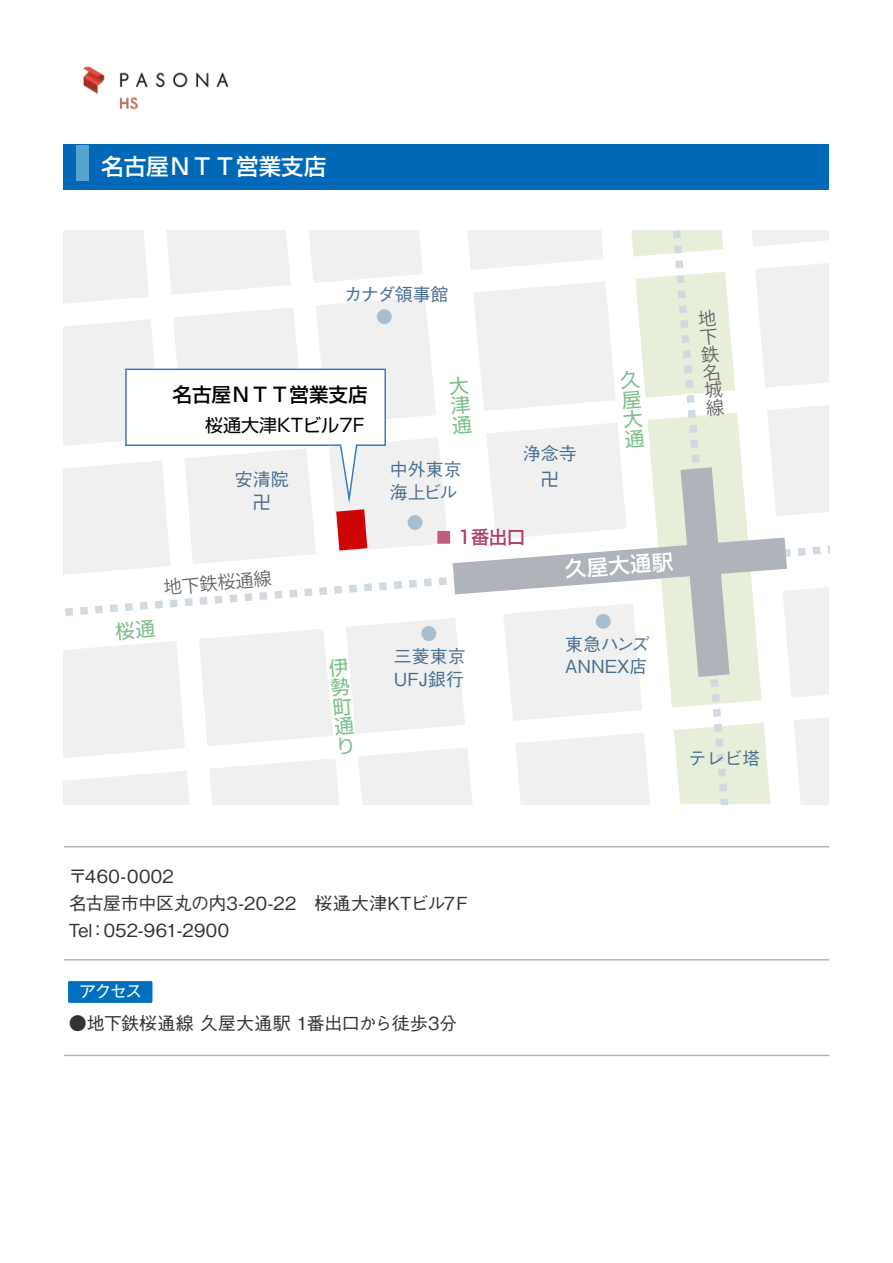
<style>
.page{position:relative;width:893px;height:1263px;background:#fff}
.page>*{position:absolute;margin:0;border:0;box-sizing:border-box;transform-origin:0 0}
.t1{font:500 22.5px "Shin Go Pro";color:#fff}
.t2{font:500 21px "Shin Go Pro";color:#fff}
.t3{font:500 19.5px "Shin Go Pro";color:#000}
.t4{font:19.5px/19.5px "Shin Go Pro";color:#7dc18b;text-align:justify}
.t5{font:500 18px/27px "Gothic BBB Pro";color:#333}
.t6{font:500 18px/22.5px "Gothic BBB Pro";color:#4c6f91}
.t7{font:18px/18px "Koz Go Pr 6 N";color:#666;text-align:justify}
.t8{font:18px "Shin Go Pro";color:#000}
.t9{font:500 18px "Shin Go Pro";color:#ad4162}
.t10{font:500 18px "Gothic BBB Pro";color:#fff}
.t11{font:18px "Shin Go Pro";color:#4c6f91}
</style>
<div class="page">
<svg style="left:64px;top:483px;width:320px;height:186px"></svg>
<svg style="left:787px;top:342px;width:42px;height:462px"></svg>
<svg style="left:384px;top:342px;width:65px;height:462px"></svg>
<svg style="left:266px;top:342px;width:116px;height:462px"></svg>
<svg style="left:125px;top:342px;width:105px;height:462px"></svg>
<svg style="left:64px;top:357px;width:765px;height:126px"></svg>
<svg style="left:64px;top:669px;width:765px;height:126px"></svg>
<svg style="left:64px;top:230px;width:765px;height:112px"></svg>
<div style="left:377px;top:309px;width:15px;height:15px;background:#a9bfd0;border-radius:50%"></div>
<div style="left:421px;top:626px;width:15px;height:15px;background:#a9bfd0;border-radius:50%"></div>
<div style="left:408px;top:515px;width:14px;height:15px;background:#a9bfd0;border-radius:50%"></div>
<svg style="left:64px;top:530px;width:765px;height:92px"></svg>
<div style="left:437px;top:531px;width:13px;height:13px;background:#c15d7a"></div>
<svg style="left:124px;top:368px;width:263px;height:182px"></svg>
<hr style="left:64px;top:959px;width:765px;height:1px;background:#b4b4b5">
<hr style="left:64px;top:846px;width:765px;height:1px;background:#b4b4b5">
<hr style="left:64px;top:1055px;width:765px;height:1px;background:#b4b4b5">
<div style="left:64px;top:145px;width:765px;height:45px;background:#0068b7"></div>
<div style="left:68px;top:981px;width:84px;height:22px;background:#0071bc;border-radius:2px"></div>
<div style="left:77px;top:145px;width:12px;height:36px;background:#59a3d1"></div>
<img style="left:83px;top:66px;width:146px;height:44px">
<svg style="left:115px;top:619px;width:40px;height:21px"></svg>
<svg style="left:449px;top:230px;width:338px;height:574px"></svg>
<p class="t1" style="left:101px;top:148px;width:226px">名古屋ＮＴＴ営業支店</p>
<p class="t6" style="left:344px;top:281px;width:106px">カナダ領事館</p>
<p class="t3" style="left:173px;top:378px;width:196px">名古屋ＮＴＴ営業支店</p>
<p class="t8" style="left:205px;top:411px;width:164px">桜通大津KTビル7Ｆ</p>
<p class="t6" style="left:235px;top:466px;width:55px">安清院</p>
<p class="t11" style="left:253px;top:488px;width:19px">卍</p>
<p class="t6" style="left:390px;top:456px;width:73px">中外東京海上ビル</p>
<p class="t6" style="left:523px;top:439px;width:55px">浄念寺</p>
<p class="t11" style="left:541px;top:465px;width:19px">卍</p>
<p class="t9" style="left:457px;top:522px;width:69px">1番出口</p>
<p class="t4" style="left:619px;top:369px;width:12px;rotate:-5deg">久屋大通</p>
<p class="t7" style="left:163px;top:579px;width:109px;rotate:-5deg">地下鉄桜通線</p>
<p class="t4" style="left:328px;top:656px;width:12px;rotate:-5deg">伊勢町通り</p>
<p class="t6" style="left:394px;top:643px;width:73px">三菱東京<br>UFJ銀行</p>
<p class="t2" style="left:564px;top:552px;width:109px;rotate:-4deg">久屋大通駅</p>
<p class="t6" style="left:565px;top:630px;width:86px">東急ハンズ<br>ANNEX店</p>
<p class="t7" style="left:697px;top:311px;width:11px;rotate:-5deg">地下鉄名城線</p>
<p class="t6" style="left:688px;top:745px;width:73px">テレビ塔</p>
<p class="t5" style="left:69px;top:861px;width:404px">〒460-0002<br>名古屋市中区丸の内3-20-22　桜通大津KTビル7Ｆ<br>Tel：052-961-2900</p>
<p class="t10" style="left:79px;top:977px;width:66px">アクセス</p>
<p class="t5" style="left:69px;top:1007px;width:390px">●地下鉄桜通線 久屋大通駅 1番出口から徒歩3分</p>
</div>
